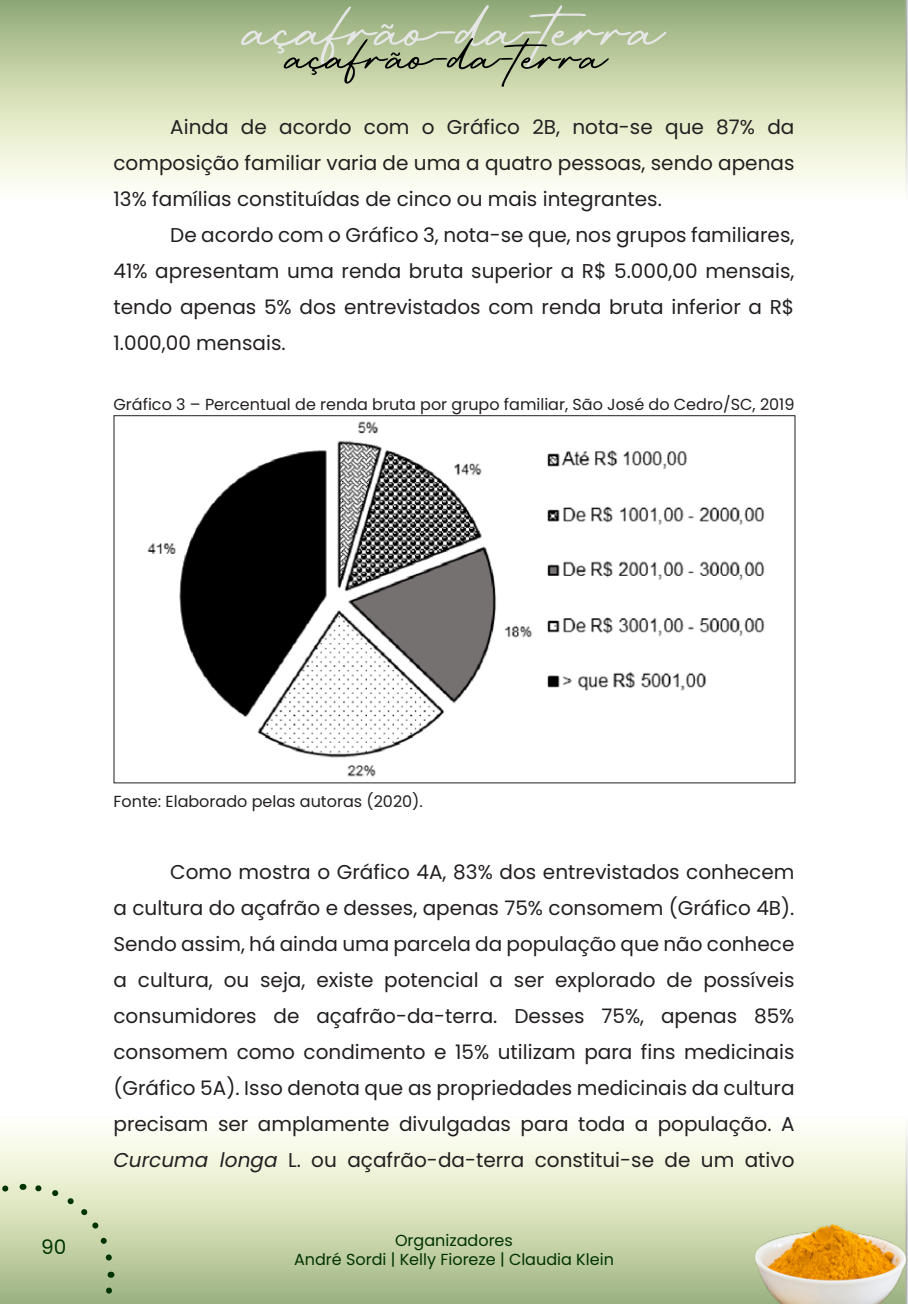
<style>
.page{position:relative;width:908px;height:1304px;background:#fff}
.page>*{position:absolute;margin:0;border:0;box-sizing:border-box;transform-origin:0 0}
.t1{font:121px "Retro Signature";color:#e6e6e6}
.t2{font:92.4px "Retro Signature";color:#000}
.texto{font:20px/36px "Poppins";color:#231f20;text-align:justify}
.t3{font:20px "Poppins";color:#003303}
.legenda_-_gráficos{font:16px "Poppins";color:#231f20}
.t4{font:16px/19.2px "Poppins";color:#003303;text-align:center}
.fonte{font:16px "Poppins";color:#231f20}
.s1{font-style:italic}
</style>
<div class="page">
<svg style="left:0;top:1129px;width:907px;height:175px"></svg>
<svg style="left:0;top:0;width:907px;height:189px"></svg>
<img style="left:755px;top:1225px;width:149px;height:79px">
<svg style="left:33px;top:1272px;width:84px;height:32px"></svg>
<svg style="left:23px;top:1181px;width:93px;height:84px"></svg>
<svg style="left:0;top:1181px;width:12px;height:97px"></svg>
<svg style="left:0;top:1285px;width:24px;height:19px"></svg>
<img style="left:147px;top:421px;width:618px;height:356px">
<h1 class="t1" style="left:250px;top:-42px;width:414px">açafrão-da-terra</h1>
<h2 class="t2" style="left:291px;top:2px;width:317px">açafrão-da-terra</h2>
<p class="texto" style="left:113px;top:109px;width:682px;text-indent:57px">Ainda de acordo com o Gráfico 2B, nota-se que 87% da composição familiar varia de uma a quatro pessoas, sendo apenas 13% famílias constituídas de cinco ou mais integrantes.</p>
<p class="texto" style="left:113px;top:217px;width:682px;text-indent:57px">De acordo com o Gráfico 3, nota-se que, nos grupos familiares, 41% apresentam uma renda bruta superior a R$ 5.000,00 mensais, tendo apenas 5% dos entrevistados com renda bruta inferior a R$ 1.000,00 mensais.</p>
<p class="legenda_-_gráficos" style="left:113px;top:396px;width:682px">Gráfico 3 – Percentual de renda bruta por grupo familiar, São José do Cedro/SC, 2019</p>
<p class="t3" style="left:41px;top:1236px;width:27px">90</p>
<p class="fonte" style="left:113px;top:792px;width:311px">Fonte: Elaborado pelas autoras (2020).</p>
<p class="texto" style="left:113px;top:854px;width:682px;text-indent:57px">Como mostra o Gráfico 4A, 83% dos entrevistados conhecem a cultura do açafrão e desses, apenas 75% consomem (Gráfico 4B).<br>Sendo assim, há ainda uma parcela da população que não conhece a cultura, ou seja, existe potencial a ser explorado de possíveis consumidores de açafrão-da-terra. Desses 75%, apenas 85% consomem como condimento e 15% utilizam para fins medicinais (Gráfico 5A). Isso denota que as propriedades medicinais da cultura precisam ser amplamente divulgadas para toda a população. A <span class="s1">Curcuma longa</span> L. ou açafrão-da-terra constitui-se de um ativo</p>
<p class="t4" style="left:294px;top:1231px;width:321px">Organizadores<br>André Sordi | Kelly Fioreze | Claudia Klein</p>
</div>
